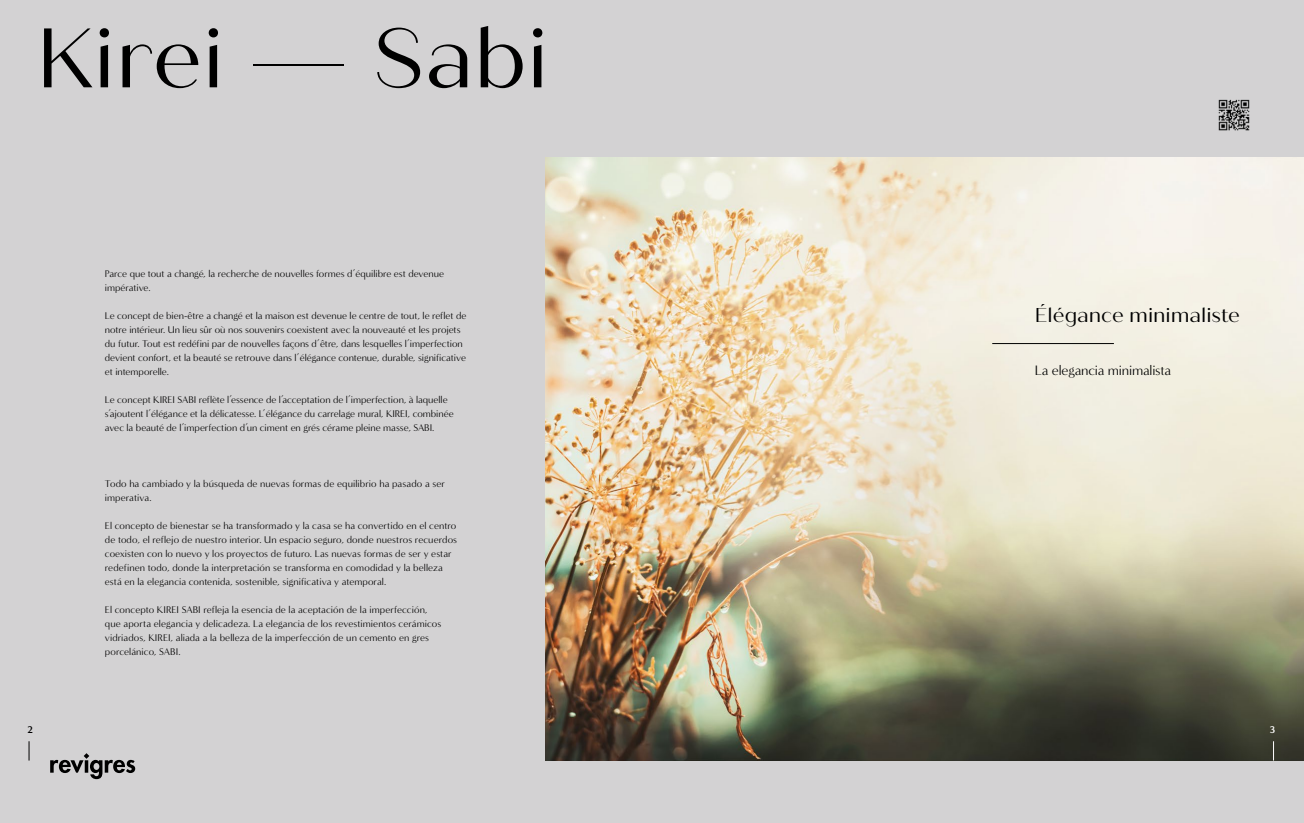
<style>
.page{position:relative;width:1304px;height:823px;background:#fff}
.page>*{position:absolute;margin:0;border:0;box-sizing:border-box;transform-origin:0 0}
.t1{font:84px "Quiche Sans";color:#000}
.t2{font:20px "Quiche Sans";color:#000}
.t3{font:14px "Minerva Modern";letter-spacing:-.015em;color:#000}
.t4{font:10px/14px "Minerva Modern";color:#000}
.t5{font:700 10px "Minerva Modern";color:#000}
.t6{font:700 10px "Minerva Modern";color:#fff}
</style>
<div class="page">
<div style="left:0;top:0;width:1304px;height:822px;background:#d3d2d3"></div>
<img style="left:545px;top:158px;width:759px;height:602px">
<svg style="left:50px;top:753px;width:85px;height:25px"></svg>
<hr style="left:992px;top:343px;width:122px;height:1px;background:#000">
<img style="left:1218px;top:99px;width:32px;height:32px">
<svg style="left:1273px;top:740px;width:1px;height:20px"></svg>
<svg style="left:29px;top:741px;width:1px;height:19px"></svg>
<h1 class="t1" style="left:36px;top:9px;width:514px">Kirei — Sabi</h1>
<p class="t4" style="left:105px;top:267px;width:341px">Parce que tout a changé, la recherche de nouvelles formes d’équilibre est devenue impérative.</p>
<p class="t4" style="left:105px;top:309px;width:363px">Le concept de bien-être a changé et la maison est devenue le centre de tout, le reflet de notre intérieur. Un lieu sûr où nos souvenirs coexistent avec la nouveauté et les projets du futur. Tout est redéfini par de nouvelles façons d’être, dans lesquelles l’imperfection devient confort, et la beauté se retrouve dans l’élégance contenue, durable, significative et intemporelle.</p>
<p class="t4" style="left:105px;top:393px;width:350px">Le concept KIREI SABI reflète l’essence de l’acceptation de l’imperfection, à laquelle s’ajoutent l’élégance et la délicatesse. L’élégance du carrelage mural, KIREI, combinée avec la beauté de l’imperfection d’un ciment en grés cérame pleine masse, SABI.</p>
<p class="t4" style="left:105px;top:476px;width:342px">Todo ha cambiado y la búsqueda de nuevas formas de equilibrio ha pasado a ser imperativa.</p>
<p class="t4" style="left:105px;top:518px;width:354px">El concepto de bienestar se ha transformado y la casa se ha convertido en el centro de todo, el reflejo de nuestro interior. Un espacio seguro, donde nuestros recuerdos coexisten con lo nuevo y los proyectos de futuro. Las nuevas formas de ser y estar redefinen todo, donde la interpretación se transforma en comodidad y la belleza está en la elegancia contenida, sostenible, significativa y atemporal.</p>
<p class="t4" style="left:105px;top:602px;width:338px">El concepto KIREI SABI refleja la esencia de la aceptación de la imperfección, que aporta elegancia y delicadeza. La elegancia de los revestimientos cerámicos vidriados, KIREI, aliada a la belleza de la imperfección de un cemento en gres porcelánico, SABI.</p>
<h2 class="t2" style="left:1035px;top:303px;width:207px">Élégance minimaliste</h2>
<h3 class="t3" style="left:1035px;top:362px;width:138px">La elegancia minimalista</h3>
<p class="t5" style="left:27px;top:722px;width:7px">2</p>
<p class="t6" style="left:1270px;top:722px;width:7px">3</p>
</div>
